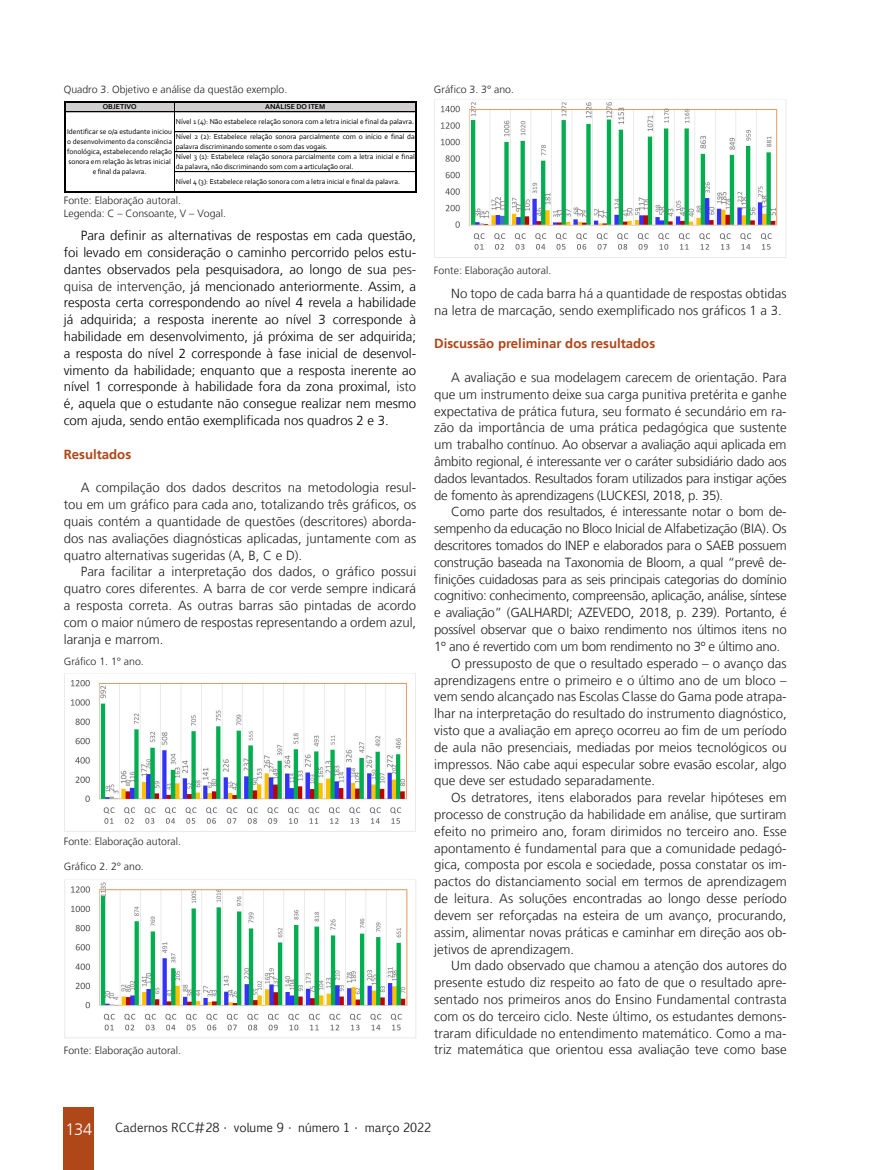
<style>
.page{position:relative;width:893px;height:1170px;background:#fff}
.page>*{position:absolute;margin:0;border:0;box-sizing:border-box;transform-origin:0 0}
.t1{font:300 16.5px "Frutiger LT";color:#fff}
.Miolo__8_8{font:300 13.2px/16.8px "Frutiger LT";color:#231f20;text-align:justify}
.Miolo__8_8-2{font:300 13.2px/16.8px "Frutiger LT";color:#000;text-align:justify}
.Subtítulo_LARANJA_DO{font:700 13.2px "Frutiger LT";color:#b04719}
.t2{font:12px "Euphemia CAS";color:#231f20}
.Legendas{font:300 10.5px "Frutiger LT";color:#231f20}
.t3{font:7.5px/9.9px "Corbel";color:#000;text-align:center}
.t4{font:700 7.5px "Corbel";color:#000}
.s1{font-weight:700}
.s2{color:#231f20}
</style>
<div class="page">
<div style="left:64px;top:1107px;width:30px;height:62px;background:#b04719"></div>
<div style="left:65px;top:102px;width:351px;height:10px;background:#d0cece"></div>
<hr style="left:64px;top:101px;width:1px;height:92px;background:#000">
<hr style="left:174px;top:103px;width:1px;height:88px;background:#000">
<hr style="left:415px;top:103px;width:2px;height:90px;background:#000">
<hr style="left:65px;top:101px;width:352px;height:2px;background:#000">
<hr style="left:65px;top:111px;width:350px;height:1px;background:#000">
<hr style="left:65px;top:112px;width:350px;height:1px;background:#000">
<hr style="left:175px;top:131px;width:240px;height:1px;background:#000">
<hr style="left:175px;top:132px;width:240px;height:1px;background:#000">
<hr style="left:175px;top:151px;width:240px;height:1px;background:#000">
<hr style="left:175px;top:152px;width:240px;height:1px;background:#000">
<hr style="left:175px;top:171px;width:240px;height:1px;background:#000">
<hr style="left:65px;top:191px;width:352px;height:2px;background:#000">
<img style="left:64px;top:673px;width:352px;height:159px">
<img style="left:64px;top:879px;width:352px;height:158px">
<img style="left:434px;top:99px;width:353px;height:159px">
<p class="Legendas" style="left:64px;top:83px;width:225px">Quadro 3. Objetivo e análise da questão exemplo.</p>
<p class="t4" style="left:103px;top:102px;width:36px">OBJETIVO</p>
<p class="t3" style="left:176px;top:99px;width:241px;line-height:15px"><span class="s1">ANÁLISE DO ITEM<br></span>Nível 1 (4): Não estabelece relação sonora com a letra inicial e final da palavra.<br>Nível 2 (2): Estabelece relação sonora parcialmente com o início e final da</p>
<p class="t3" style="left:176px;top:141px;width:241px;text-align:left">palavra discriminando somente o som das vogais.<br>Nível 3 (1): Estabelece relação sonora parcialmente com a letra inicial e final da palavra, não discriminando som com a articulação oral.</p>
<p class="t3" style="left:176px;top:177px;width:226px">Nível 4 (3): Estabelece relação sonora com a letra inicial e final da palavra.</p>
<p class="t3" style="left:67px;top:126px;width:107px">Identificar se o/a estudante iniciou o desenvolvimento da consciência fonológica, estabelecendo relação sonora em relação às letras inicial e final da palavra.</p>
<p class="Legendas" style="left:64px;top:194px;width:119px">Fonte: Elaboração autoral.</p>
<p class="Legendas" style="left:64px;top:208px;width:164px">Legenda: C – Consoante, V – Vogal.</p>
<p class="Miolo__8_8-2" style="left:64px;top:227px;width:354px;text-indent:17px">Para definir as alternativas de respostas em cada questão, foi levado em consideração o caminho percorrido pelos estu&shy;dantes observados pela pesquisadora, ao longo de sua <span class="s2">pes&shy;quisa de intervenção,</span> já mencionado anteriormente. Assim, a resposta certa correspondendo ao nível 4 revela a habilidade já adquirida; a resposta inerente ao nível 3 corresponde à habilidade em desenvolvimento, já próxima de ser adquirida; a resposta do nível 2 corresponde à fase inicial de desenvol&shy;vimento da habilidade; enquanto que a resposta inerente ao nível 1 corresponde à habilidade fora da zona proximal, <span class="s2">isto </span>é, aquela que o estudante não consegue realizar nem mesmo com ajuda, sendo então exemplificada nos quadros 2 e 3.</p>
<p class="Subtítulo_LARANJA_DO" style="left:64px;top:446px;width:69px">Resultados</p>
<p class="Miolo__8_8" style="left:64px;top:479px;width:354px;text-indent:17px">A compilação dos dados descritos na metodologia resul&shy;tou em um gráfico para cada ano, totalizando três gráficos, os quais contém a quantidade de questões (descritores) aborda&shy;dos nas avaliações diagnósticas aplicadas, juntamente com as quatro alternativas sugeridas (A, B, C e D).</p>
<p class="Miolo__8_8" style="left:64px;top:563px;width:354px;text-indent:17px">Para facilitar a interpretação dos dados, o gráfico possui quatro cores diferentes. A barra de cor verde sempre indicará a resposta correta. As outras barras são pintadas de acordo com o maior número de respostas representando a ordem azul, laranja e marrom.</p>
<p class="Legendas" style="left:64px;top:655px;width:82px">Gráfico 1. 1° ano.</p>
<p class="Legendas" style="left:64px;top:835px;width:119px">Fonte: Elaboração autoral.</p>
<p class="Legendas" style="left:64px;top:860px;width:82px">Gráfico 2. 2° ano.</p>
<p class="Legendas" style="left:64px;top:1043px;width:119px">Fonte: Elaboração autoral.</p>
<p class="Legendas" style="left:434px;top:83px;width:82px">Gráfico 3. 3° ano.</p>
<p class="Legendas" style="left:434px;top:264px;width:119px">Fonte: Elaboração autoral.</p>
<p class="Miolo__8_8" style="left:434px;top:285px;width:354px;text-indent:17px">No topo de cada barra há a quantidade de respostas obtidas na letra de marcação, sendo exemplificado nos gráficos 1 a 3.</p>
<p class="Subtítulo_LARANJA_DO" style="left:434px;top:336px;width:222px">Discussão preliminar dos resultados</p>
<p class="Miolo__8_8" style="left:434px;top:369px;width:354px;text-indent:17px">A avaliação e sua modelagem carecem de orientação. Para que um instrumento deixe sua carga punitiva pretérita e ganhe expectativa de prática futura, seu formato é secundário em ra&shy;zão da importância de uma prática pedagógica que sustente um trabalho contínuo. Ao observar a avaliação aqui aplicada em âmbito regional, é interessante ver o caráter subsidiário dado aos dados levantados. Resultados foram utilizados para instigar ações de fomento às aprendizagens (LUCKESI, 2018, p. 35).</p>
<p class="Miolo__8_8" style="left:434px;top:503px;width:354px;text-indent:17px">Como parte dos resultados, é interessante notar o bom de&shy;sempenho da educação no Bloco Inicial de Alfabetização (BIA). Os descritores tomados do INEP e elaborados para o SAEB possuem construção baseada na Taxonomia de Bloom, a qual “prevê de&shy;finições cuidadosas para as seis principais categorias do domínio cognitivo: conhecimento, compreensão, aplicação, análise, síntese e avaliação” (GALHARDI; AZEVEDO, 2018, p. 239). Portanto, é possível observar que o baixo rendimento nos últimos itens no 1º ano é revertido com um bom rendimento no 3º e último ano.</p>
<p class="Miolo__8_8" style="left:434px;top:655px;width:354px;text-indent:17px">O pressuposto de que o resultado esperado – o avanço das aprendizagens entre o primeiro e o último ano de um bloco – vem sendo alcançado nas Escolas Classe do Gama pode atrapa&shy;lhar na interpretação do resultado do instrumento diagnóstico, visto que a avaliação em apreço ocorreu ao fim de um período de aula não presenciais, mediadas por meios tecnológicos ou impressos. Não cabe aqui especular sobre evasão escolar, algo que deve ser estudado separadamente.</p>
<p class="Miolo__8_8" style="left:434px;top:789px;width:354px;text-indent:17px">Os detratores, itens elaborados para revelar hipóteses em processo de construção da habilidade em análise, que surtiram efeito no primeiro ano, foram dirimidos no terceiro ano. Esse apontamento é fundamental para que a comunidade pedagó&shy;gica, composta por escola e sociedade, possa constatar os im&shy;pactos do distanciamento social em termos de aprendizagem de leitura. As soluções encontradas ao longo desse período devem ser reforçadas na esteira de um avanço, procurando, assim, alimentar novas práticas e caminhar em direção aos ob&shy;jetivos de aprendizagem.</p>
<p class="Miolo__8_8" style="left:434px;top:957px;width:354px;text-indent:17px">Um dado observado que chamou a atenção dos autores do presente estudo diz respeito ao fato de que o resultado apre&shy;sentado nos primeiros anos do Ensino Fundamental contrasta com os do terceiro ciclo. Neste último, os estudantes demons&shy;traram dificuldade no entendimento matemático. Como a ma&shy;triz matemática que orientou essa avaliação teve como base</p>
<p class="t1" style="left:65px;top:1120px;width:28px">134</p>
<p class="t2" style="left:115px;top:1119px;width:318px">Cadernos RCC#28 • volume 9 • número 1 • março 2022</p>
</div>
